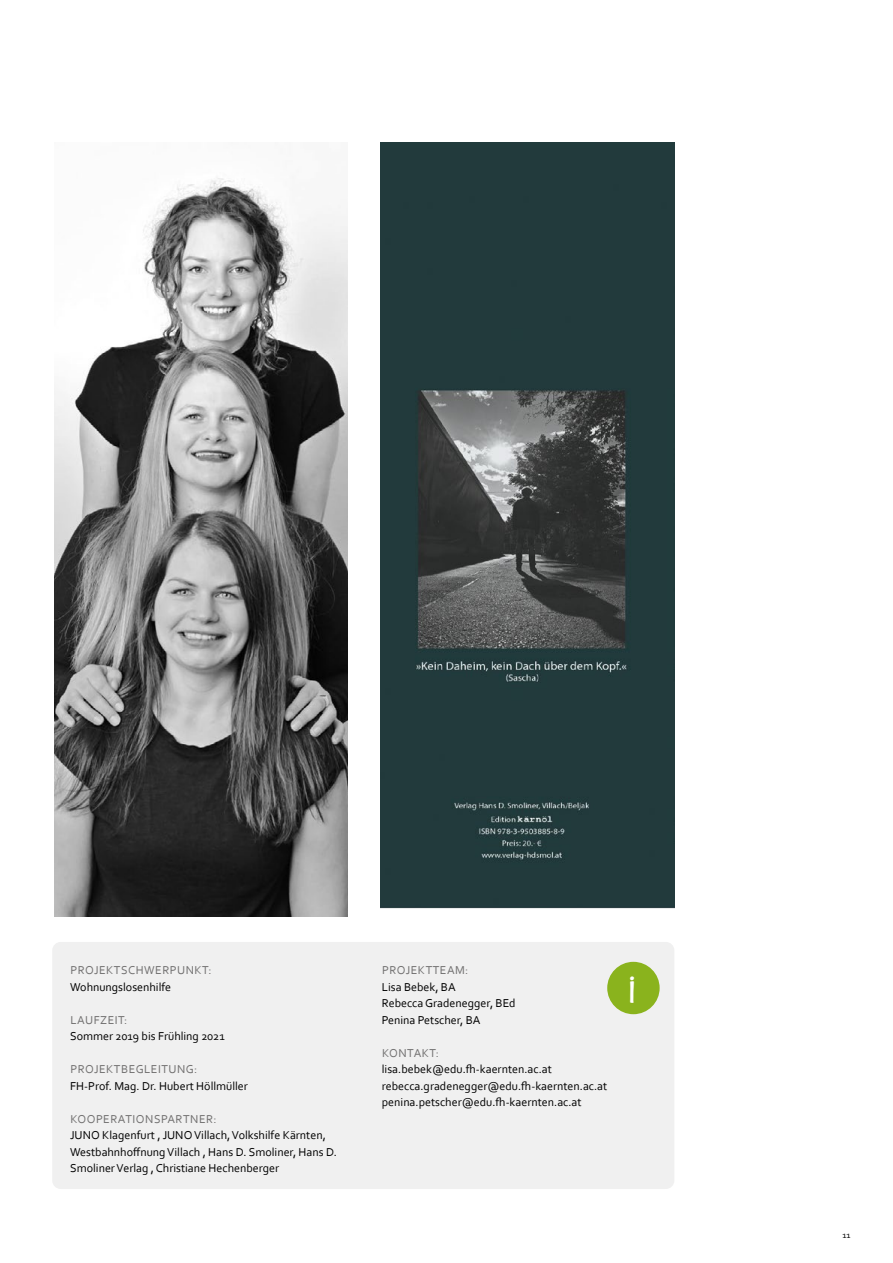
<style>
.page{position:relative;width:893px;height:1263px;background:#fff}
.page>*{position:absolute;margin:0;border:0;box-sizing:border-box;transform-origin:0 0}
.t1{font:45px "Lunch Box W01";color:#fff}
.t2{font:12px/16.5px "Corbel";color:#000}
.t3{font:12px "Corbel";letter-spacing:.04em;color:#706f6f}
.t4{font:9px "Corbel";color:#000}
</style>
<div class="page">
<div style="left:52px;top:942px;width:622px;height:247px;background:#f0f0f0;border-radius:9px"></div>
<img style="left:54px;top:178px;width:293px;height:738px">
<img style="left:381px;top:142px;width:293px;height:767px">
<div style="left:607px;top:962px;width:53px;height:52px;background:#8ab31d;border-radius:50%"></div>
<p class="t3" style="left:70px;top:963px;width:143px">PROJEKTSCHWERPUNKT:</p>
<p class="t2" style="left:70px;top:978px;width:103px">Wohnungslosenhilfe</p>
<p class="t3" style="left:70px;top:1012px;width:59px">LAUFZEIT:</p>
<p class="t2" style="left:70px;top:1028px;width:156px">Sommer 2019 bis Frühling 2021</p>
<p class="t3" style="left:70px;top:1062px;width:128px">PROJEKTBEGLEITUNG:</p>
<p class="t2" style="left:70px;top:1077px;width:179px">FH-Prof. Mag. Dr. Hubert Höllmüller</p>
<p class="t3" style="left:70px;top:1111px;width:148px">KOOPERATIONSPARTNER:</p>
<p class="t2" style="left:70px;top:1127px;width:268px">JUNO Klagenfurt , JUNO Villach, Volkshilfe Kärnten,<br>Westbahnhoffnung Villach , Hans D. Smoliner, Hans D.<br>Smoliner Verlag , Christiane Hechenberger</p>
<p class="t3" style="left:382px;top:963px;width:88px">PROJEKTTEAM:</p>
<p class="t2" style="left:382px;top:978px;width:135px">Lisa Bebek, BA<br>Rebecca Gradenegger, BEd<br>Penina Petscher, BA</p>
<p class="t3" style="left:382px;top:1045px;width:58px">KONTAKT:</p>
<p class="t2" style="left:382px;top:1061px;width:227px">lisa.bebek@edu.fh-kaernten.ac.at rebecca.gradenegger@edu.fh-kaernten.ac.at penina.petscher@edu.fh-kaernten.ac.at</p>
<h1 class="t1" style="left:628px;top:963px;width:9px">i</h1>
<p class="t4" style="left:842px;top:1229px;width:10px">11</p>
</div>
